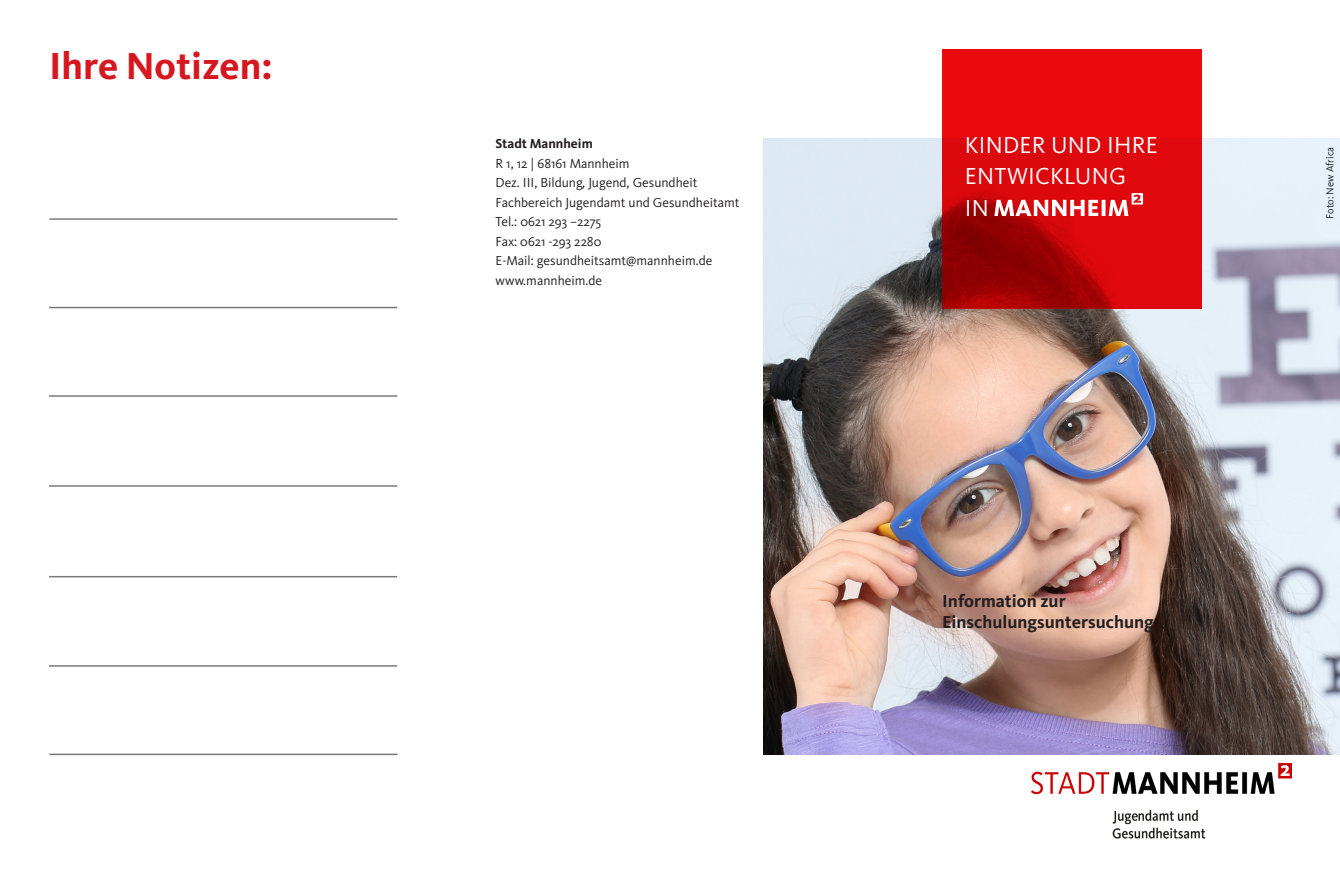
<style>
.page{position:relative;width:1340px;height:893px;background:#fff}
.page>*{position:absolute;margin:0;border:0;box-sizing:border-box;transform-origin:0 0}
.Fließtext_9_pt_13_ZA{font:700 39px "Kievit Pro";color:#d7171f}
.Headline_Quadrat_16p{font:24px/31.5px "Kievit Pro";letter-spacing:.01em;color:#fff}
.Subheadline_12pt_14{font:700 18px "Kievit Pro";color:#231f20}
.Impressum_9pt_13_ZAB{font:13.5px "Kievit Pro";color:#231f20}
.Impressum_9pt_13_ZAB-2{font:700 13.5px "Kievit Pro";color:#231f20}
.Aufzählung_9pt_13ZAB{font:10.5px "Kievit Pro";color:#231f20}
</style>
<div class="page">
<img style="left:763px;top:138px;width:576px;height:617px">
<svg style="left:942px;top:49px;width:259px;height:259px;background:#d3060b"></svg>
<svg style="left:994px;top:193px;width:149px;height:23px"></svg>
<img style="left:1031px;top:763px;width:259px;height:76px">
<hr style="left:49px;top:218px;width:348px;height:2px;background:#231f20">
<hr style="left:49px;top:307px;width:348px;height:1px;background:#231f20">
<hr style="left:49px;top:395px;width:348px;height:2px;background:#231f20">
<hr style="left:49px;top:485px;width:348px;height:2px;background:#231f20">
<hr style="left:49px;top:576px;width:348px;height:1px;background:#231f20">
<hr style="left:49px;top:665px;width:348px;height:2px;background:#231f20">
<hr style="left:49px;top:754px;width:348px;height:1px;background:#231f20">
<p class="Fließtext_9_pt_13_ZA" style="left:49px;top:42px;width:225px">Ihre Notizen:</p>
<p class="Impressum_9pt_13_ZAB-2" style="left:495px;top:136px;width:99px">Stadt Mannheim</p>
<p class="Impressum_9pt_13_ZAB" style="left:495px;top:155px;width:135px">R 1, 12 | 68161 Mannheim</p>
<p class="Impressum_9pt_13_ZAB" style="left:495px;top:175px;width:203px">Dez. III, Bildung, Jugend, Gesundheit</p>
<p class="Impressum_9pt_13_ZAB" style="left:495px;top:194px;width:245px">Fachbereich Jugendamt und Gesundheitamt</p>
<p class="Impressum_9pt_13_ZAB" style="left:495px;top:214px;width:107px">Tel.: 0621 293 –2275</p>
<p class="Impressum_9pt_13_ZAB" style="left:495px;top:233px;width:107px">Fax: 0621 -293 2280</p>
<p class="Impressum_9pt_13_ZAB" style="left:495px;top:253px;width:218px">E-Mail: gesundheitsamt@mannheim.de</p>
<p class="Impressum_9pt_13_ZAB" style="left:495px;top:272px;width:108px">www.mannheim.de</p>
<p class="Headline_Quadrat_16p" style="left:964px;top:129px;width:195px">KINDER UND IHRE<br>ENTWICKLUNG</p>
<p class="Headline_Quadrat_16p" style="left:964px;top:192px;width:26px">IN</p>
<p class="Subheadline_12pt_14" style="left:942px;top:590px;width:125px">Information zur</p>
<p class="Subheadline_12pt_14" style="left:942px;top:611px;width:213px">Einschulungsuntersuchung</p>
<p class="Aufzählung_9pt_13ZAB" style="left:1323px;top:219px;width:74px;rotate:-90deg">Foto: New Africa</p>
</div>
